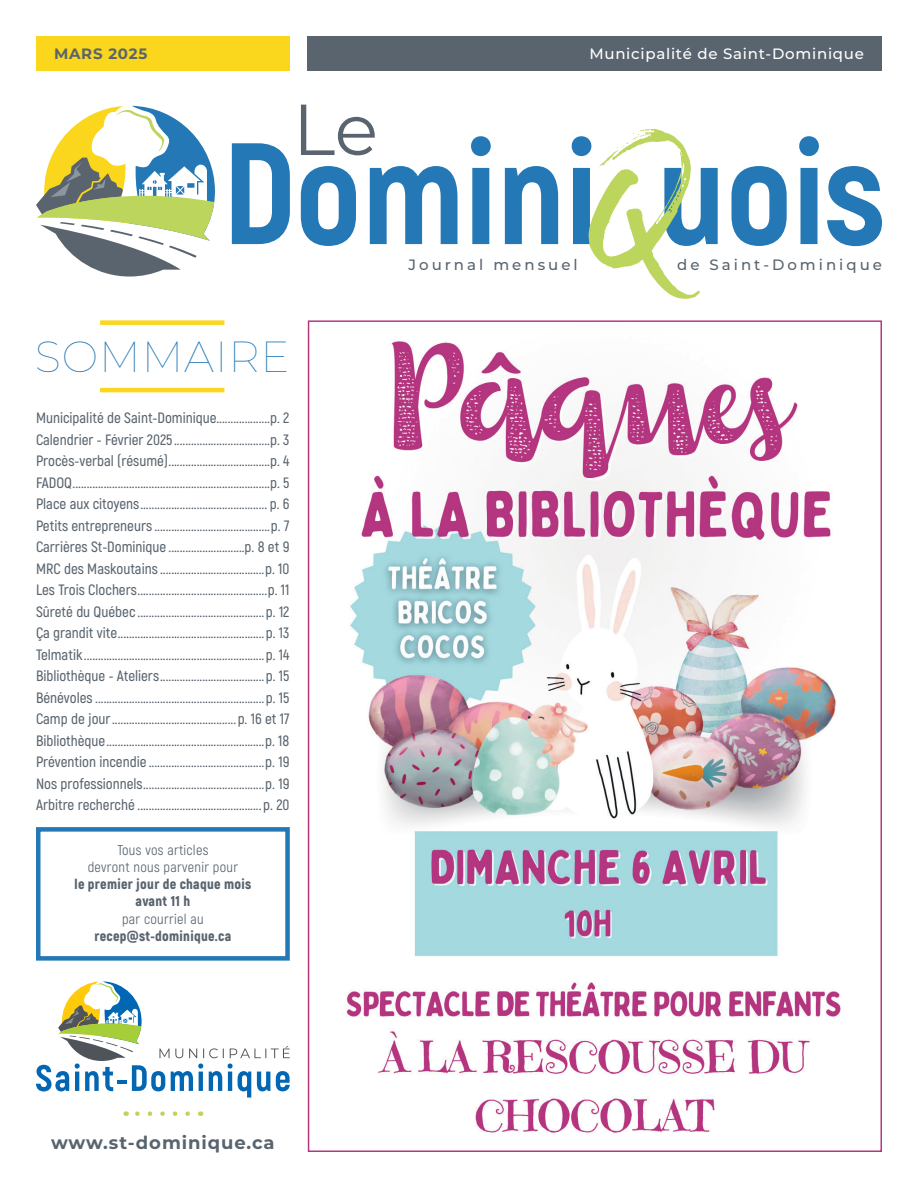
<style>
.page{position:relative;width:918px;height:1188px;background:#fff}
.page>*{position:absolute;margin:0;border:0;box-sizing:border-box;transform-origin:0 0}
.t1{font:100 43.5px "Montserrat";letter-spacing:.02em;color:#2478b5}
.t2{font:700 18px "Montserrat";letter-spacing:.05em;color:#59646e}
.t3{font:600 15px "Akrobat";color:#59646e}
.t4{font:500 15px "Montserrat";letter-spacing:.2em;color:#59646e}
.t5{font:500 15px "Montserrat";letter-spacing:.05em;color:#fff}
.t6{font:700 15px "Montserrat";letter-spacing:.05em;color:#59646e}
.t7{font:900 14.25px/17.1px "Akrobat";letter-spacing:.02em;color:#59646e;text-align:center}
.s1{font-weight:400}
</style>
<div class="page">
<hr style="left:100px;top:388px;width:124px;height:4px;background:#fad61c">
<div style="left:100px;top:320px;width:124px;height:5px;background:#fad61c"></div>
<div style="left:36px;top:827px;width:254px;height:134px;border:4px solid #2478b5"></div>
<svg style="left:126px;top:1111px;width:62px;height:5px"></svg>
<svg style="left:36px;top:981px;width:254px;height:117px"></svg>
<div style="left:308px;top:36px;width:574px;height:35px;background:#59646e"></div>
<div style="left:36px;top:36px;width:254px;height:35px;background:#fad61c"></div>
<svg style="left:232px;top:136px;width:650px;height:110px"></svg>
<svg style="left:36px;top:106px;width:179px;height:171px"></svg>
<svg style="left:589px;top:129px;width:111px;height:170px"></svg>
<svg style="left:301px;top:105px;width:74px;height:50px"></svg>
<img style="left:346px;top:341px;width:495px;height:792px">
<p class="t6" style="left:54px;top:43px;width:95px">MARS 2025</p>
<p class="t5" style="left:589px;top:43px;width:276px">Municipalité de Saint-Dominique</p>
<p class="t1" style="left:35px;top:327px;width:256px">SOMMAIRE</p>
<p class="t3" style="left:36px;top:409px;width:255px">Municipalité de Saint-Dominique...................p. 2</p>
<p class="t3" style="left:36px;top:430px;width:255px">Calendrier - Février 2025 ..................................p. 3</p>
<p class="t3" style="left:36px;top:452px;width:255px">Procès-verbal (résumé)....................................p. 4</p>
<p class="t3" style="left:36px;top:473px;width:255px">FADOQ......................................................................p. 5</p>
<p class="t3" style="left:36px;top:495px;width:255px">Place aux citoyens............................................. p. 6</p>
<p class="t3" style="left:36px;top:516px;width:255px">Petits entrepreneurs .........................................p. 7</p>
<p class="t3" style="left:36px;top:538px;width:255px">Carrières St-Dominique ...........................p. 8 et 9</p>
<p class="t3" style="left:36px;top:559px;width:255px">MRC des Maskoutains .....................................p. 10</p>
<p class="t3" style="left:36px;top:581px;width:255px">Les Trois Clochers..............................................p. 11</p>
<p class="t3" style="left:36px;top:602px;width:255px">Sûreté du Québec .............................................p. 12</p>
<p class="t3" style="left:36px;top:624px;width:255px">Ça grandit vite....................................................p. 13</p>
<p class="t3" style="left:36px;top:645px;width:255px">Telmatik................................................................p. 14</p>
<p class="t3" style="left:36px;top:667px;width:255px">Bibliothèque - Ateliers.....................................p. 15</p>
<p class="t3" style="left:36px;top:688px;width:255px">Bénévoles ............................................................p. 15</p>
<p class="t3" style="left:36px;top:710px;width:255px">Camp de jour............................................p. 16 et 17</p>
<p class="t3" style="left:36px;top:731px;width:255px">Bibliothèque........................................................p. 18</p>
<p class="t3" style="left:36px;top:753px;width:255px">Prévention incendie .........................................p. 19</p>
<p class="t3" style="left:36px;top:774px;width:255px">Nos professionnels...........................................p. 19</p>
<p class="t3" style="left:36px;top:796px;width:255px">Arbitre recherché ............................................p. 20</p>
<p class="t7" style="left:75px;top:841px;width:178px"><span class="s1">Tous vos articles<br>devront nous parvenir pour<br></span>le premier jour de chaque mois avant 11 h<br><span class="s1">par courriel au </span>recep@st-dominique.ca</p>
<p class="t2" style="left:51px;top:1129px;width:225px">www.st-dominique.ca</p>
<p class="t4" style="left:409px;top:254px;width:171px">Journal mensuel</p>
<p class="t4" style="left:677px;top:254px;width:206px">de Saint-Dominique</p>
</div>
